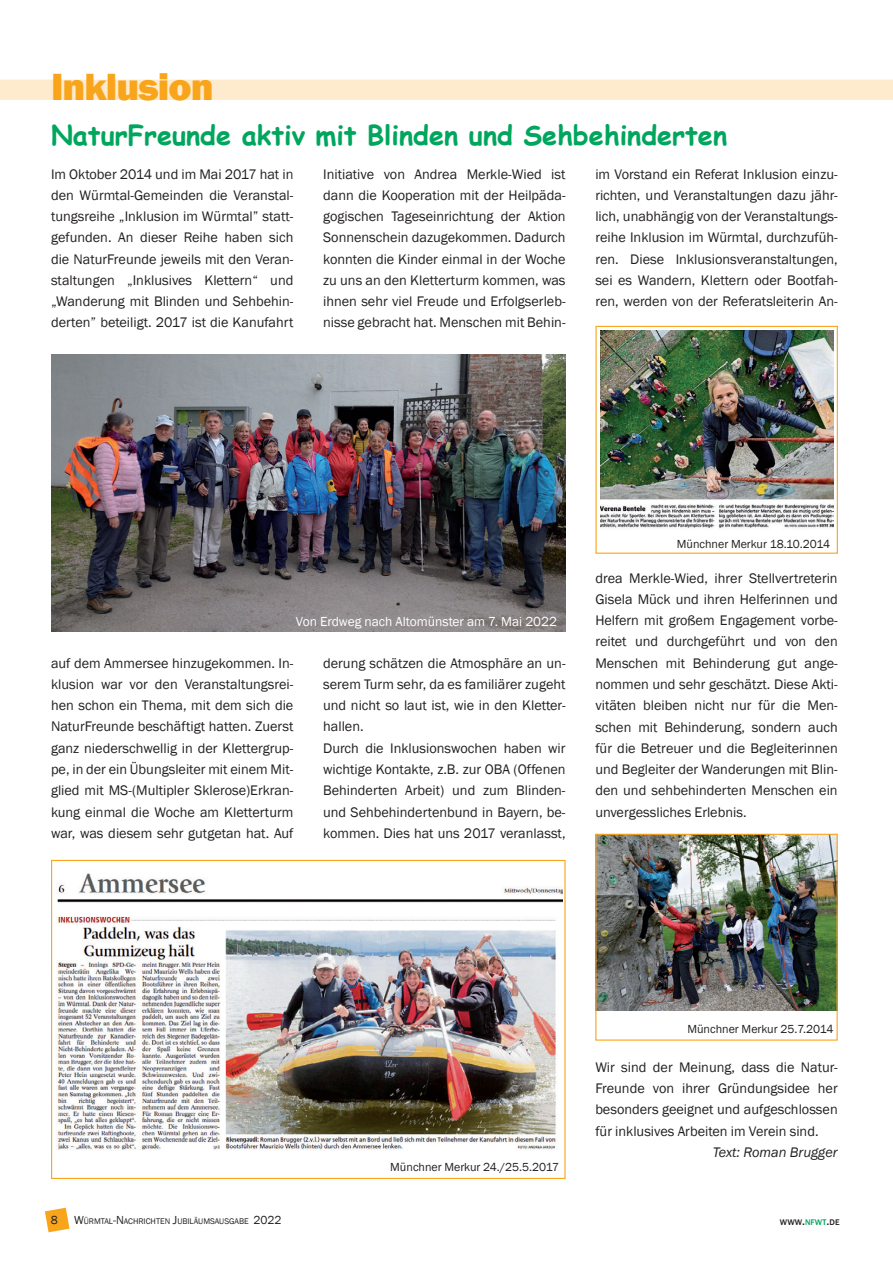
<style>
.page{position:relative;width:893px;height:1263px;background:#fff}
.page>*{position:absolute;margin:0;border:0;box-sizing:border-box;transform-origin:0 0}
.t1{font:800 39px "Franklin Gothic";letter-spacing:-.025em;color:#f9a51b}
.t2{font:700 27px "Comic Sans MS";color:#00a65d}
.t3{font:14.25px/21.3px "Franklin Gothic";color:#231f20;text-align:justify}
.t4{font:italic 14.25px "Franklin Gothic";color:#231f20}
.t5{font:13.5px "Franklin Gothic";color:#fff}
.t6{font:12px "Franklin Gothic";color:#231f20}
.t7{font:8.4px "Franklin Gothic";color:#231f20}
.t8{font:500 8.4px "Franklin Gothic";color:#231f20}
.s1{font-size:12px}
.s2{color:#00a65d}
</style>
<div class="page">
<svg style="left:45px;top:1208px;width:24px;height:24px"></svg>
<div style="left:0;top:80px;width:893px;height:20px;background:#feeacc"></div>
<img style="left:51px;top:354px;width:514px;height:277px">
<img style="left:600px;top:331px;width:233px;height:198px">
<div style="left:595px;top:326px;width:243px;height:228px;border:1px solid #f9a51b"></div>
<img style="left:597px;top:836px;width:239px;height:175px">
<div style="left:595px;top:834px;width:243px;height:207px;border:1px solid #f9a51b"></div>
<img style="left:56px;top:873px;width:507px;height:277px">
<div style="left:51px;top:860px;width:515px;height:319px;border:1px solid #f9a51b"></div>
<h1 class="t1" style="left:51px;top:61px;width:164px">Inklusion</h1>
<h2 class="t2" style="left:51px;top:115px;width:678px">NaturFreunde aktiv mit Blinden und Sehbehinderten</h2>
<p class="t3" style="left:51px;top:163px;width:244px">Im Oktober 2014 und im Mai 2017 hat in den Würmtal-Gemeinden die Veranstal&shy;tungsreihe „Inklusion im Würmtal” statt&shy;gefunden. An dieser Reihe haben sich die NaturFreunde jeweils mit den Veran&shy;staltungen „Inklusives Klettern“ und „Wanderung mit Blinden und Sehbehin&shy;derten” beteiligt. 2017 ist die Kanufahrt</p>
<p class="t3" style="left:595px;top:164px;width:244px">im Vorstand ein Referat Inklusion einzu&shy;richten, und Veranstaltungen dazu jähr&shy;lich, unabhängig von der Veranstaltungs&shy;reihe Inklusion im Würmtal, durchzufüh&shy;ren. Diese Inklusionsveranstaltungen, sei es Wandern, Klettern oder Bootfah&shy;ren, werden von der Referatsleiterin An-</p>
<p class="t3" style="left:323px;top:164px;width:244px">Initiative von Andrea Merkle-Wied ist dann die Kooperation mit der Heilpäda&shy;gogischen Tageseinrichtung der Aktion Sonnenschein dazugekommen. Dadurch konnten die Kinder einmal in der Woche zu uns an den Kletterturm kommen, was ihnen sehr viel Freude und Erfolgserleb&shy;nisse gebracht hat. Menschen mit Behin-</p>
<p class="t5" style="left:296px;top:613px;width:263px">Von Erdweg nach Altomünster am 7. Mai 2022</p>
<p class="t3" style="left:51px;top:652px;width:244px">auf dem Ammersee hinzugekommen. In&shy;klusion war vor den Veranstaltungsrei&shy;hen schon ein Thema, mit dem sich die NaturFreunde beschäftigt hatten. Zuerst ganz niederschwellig in der Klettergrup&shy;pe, in der ein Übungsleiter mit einem Mit&shy;glied mit MS-(Multipler Sklerose)Erkran&shy;kung einmal die Woche am Kletterturm war, was diesem sehr gutgetan hat. Auf</p>
<p class="t3" style="left:323px;top:653px;width:244px;text-align:left">derung schätzen die Atmosphäre an un&shy;serem Turm sehr, da es familiärer zugeht und nicht so laut ist, wie in den Kletter&shy;hallen.<br>Durch die Inklusionswochen haben wir wichtige Kontakte, z.B. zur OBA (Offenen Behinderten Arbeit) und zum Blinden&shy;und Sehbehindertenbund in Bayern, be&shy;kommen. Dies hat uns 2017 veranlasst,</p>
<p class="t6" style="left:677px;top:536px;width:155px">Münchner Merkur 18.10.2014</p>
<p class="t3" style="left:595px;top:567px;width:244px">drea Merkle-Wied, ihrer Stellvertreterin Gisela Mück und ihren Helferinnen und Helfern mit großem Engagement vorbe&shy;reitet und durchgeführt und von den Menschen mit Behinderung gut ange&shy;nommen und sehr geschätzt. Diese Akti&shy;vitäten bleiben nicht nur für die Men&shy;schen mit Behinderung, sondern auch für die Betreuer und die Begleiterinnen und Begleiter der Wanderungen mit Blin&shy;den und sehbehinderten Menschen ein unvergessliches Erlebnis.</p>
<p class="t6" style="left:390px;top:1159px;width:170px">Münchner Merkur 24./25.5.2017</p>
<p class="t6" style="left:687px;top:1021px;width:148px">Münchner Merkur 25.7.2014</p>
<p class="t3" style="left:595px;top:1056px;width:244px">Wir sind der Meinung, dass die Natur-Freunde von ihrer Gründungsidee her besonders geeignet und aufgeschlossen für inklusives Arbeiten im Verein sind.</p>
<p class="t4" style="left:713px;top:1143px;width:126px">Text: Roman Brugger</p>
<p class="t6" style="left:51px;top:1212px;width:9px">8</p>
<p class="t7" style="left:74px;top:1216px;width:209px"><span class="s1">W</span>ÜRMTAL<span class="s1">-N</span>ACHRICHTEN <span class="s1">J</span>UBILÄUMSAUSGABE <span class="s1">2022</span></p>
<p class="t8" style="left:780px;top:1216px;width:61px">WWW<span class="s1">.</span><span class="s2">NFWT</span><span class="s1">.</span>DE</p>
</div>
